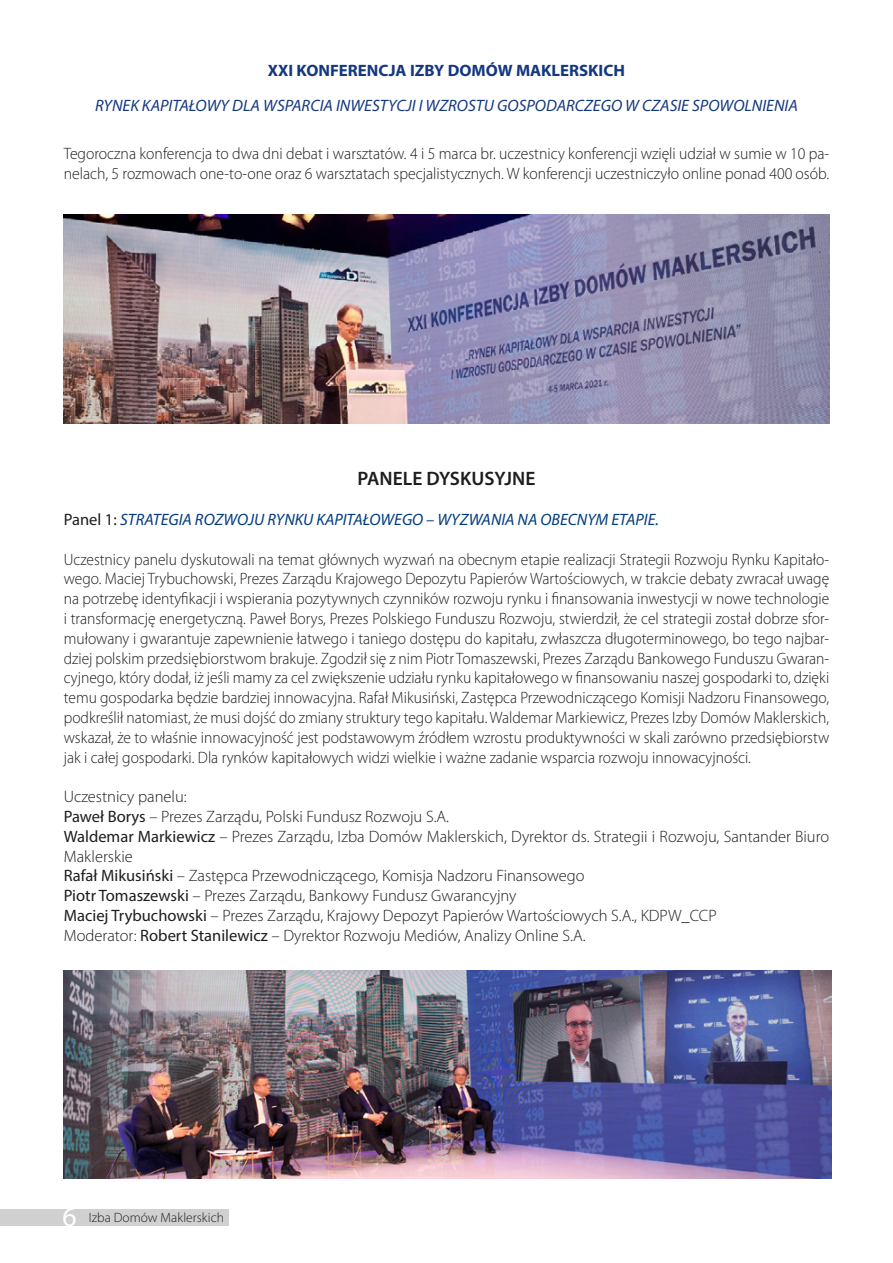
<style>
.page{position:relative;width:893px;height:1263px;background:#fff}
.page>*{position:absolute;margin:0;border:0;box-sizing:border-box;transform-origin:0 0}
.t1{font:600 19.5px "Myriad Pro";color:#1d1d1b}
.t2{font:300 16.5px/19.8px "Myriad Pro";color:#1d1d1b;text-align:justify;scale:.94 1}
.t3{font:300 16.5px/19.8px "Myriad Pro";color:#1d1d1b}
.t4{font:300 16.5px/19.8px "Myriad Pro";color:#1d1d1b;scale:.95 1}
.t5{font:italic 16.5px "Myriad Pro";color:#14387f}
.t6{font:italic 16.5px "Myriad Pro";color:#023b7e}
.t7{font:700 16.5px "Myriad Pro";color:#14387f}
.t8{font:300 13.5px "Myriad Pro";color:#1d1d1b}
.s1{font-style:normal;color:#1d1d1b}
.s2{font-weight:400}
.s3{font-weight:400;font-size:27.75px;color:#fff}
</style>
<div class="page">
<img style="left:64px;top:215px;width:765px;height:209px">
<img style="left:64px;top:970px;width:767px;height:208px">
<div style="left:0;top:1209px;width:228px;height:17px;background:#d0d0d0"></div>
<p class="t7" style="left:268px;top:60px;width:358px">XXI KONFERENCJA IZBY DOMÓW MAKLERSKICH</p>
<p class="t5" style="left:95px;top:95px;width:704px">RYNEK KAPITAŁOWY DLA WSPARCIA INWESTYCJI I WZROSTU GOSPODARCZEGO W CZASIE SPOWOLNIENIA</p>
<p class="t4" style="left:64px;top:144px;width:807px">Tegoroczna konferencja to dwa dni debat i warsztatów. 4 i 5 marca br. uczestnicy konferencji wzięli udział w sumie w 10 pa&shy;nelach, 5 rozmowach one-to-one oraz 6 warsztatach specjalistycznych. W konferencji uczestniczyło online ponad 400 osób.</p>
<p class="t1" style="left:358px;top:466px;width:179px">PANELE DYSKUSYJNE</p>
<p class="t6" style="left:64px;top:509px;width:596px"><span class="s1">Panel 1:</span> STRATEGIA ROZWOJU RYNKU KAPITAŁOWEGO – WYZWANIA NA OBECNYM ETAPIE.</p>
<p class="t2" style="left:64px;top:549px;width:816px">Uczestnicy panelu dyskutowali na temat głównych wyzwań na obecnym etapie realizacji Strategii Rozwoju Rynku Kapitało&shy;wego. Maciej Trybuchowski, Prezes Zarządu Krajowego Depozytu Papierów Wartościowych, w trakcie debaty zwracał uwagę na potrzebę identyfikacji i wspierania pozytywnych czynników rozwoju rynku i finansowania inwestycji w nowe technologie i transformację energetyczną. Paweł Borys, Prezes Polskiego Funduszu Rozwoju, stwierdził, że cel strategii został dobrze sfor&shy;mułowany i gwarantuje zapewnienie łatwego i taniego dostępu do kapitału, zwłaszcza długoterminowego, bo tego najbar&shy;dziej polskim przedsiębiorstwom brakuje. Zgodził się z nim Piotr Tomaszewski, Prezes Zarządu Bankowego Funduszu Gwaran&shy;cyjnego, który dodał, iż jeśli mamy za cel zwiększenie udziału rynku kapitałowego w finansowaniu naszej gospodarki to, dzięki temu gospodarka będzie bardziej innowacyjna. Rafał Mikusiński, Zastępca Przewodniczącego Komisji Nadzoru Finansowego, podkreślił natomiast, że musi dojść do zmiany struktury tego kapitału. Waldemar Markiewicz, Prezes Izby Domów Maklerskich, wskazał, że to właśnie innowacyjność jest podstawowym źródłem wzrostu produktywności w skali zarówno przedsiębiorstw jak i całej gospodarki. Dla rynków kapitałowych widzi wielkie i ważne zadanie wsparcia rozwoju innowacyjności.</p>
<p class="t3" style="left:64px;top:787px;width:767px">Uczestnicy panelu:<br><span class="s2">Paweł Borys</span> – Prezes Zarządu, Polski Fundusz Rozwoju S.A.<br><span class="s2">Waldemar Markiewicz</span> – Prezes Zarządu, Izba Domów Maklerskich, Dyrektor ds. Strategii i Rozwoju, Santander Biuro Maklerskie<br><span class="s2">Rafał Mikusiński</span> – Zastępca Przewodniczącego, Komisja Nadzoru Finansowego<br><span class="s2">Piotr Tomaszewski</span> – Prezes Zarządu, Bankowy Fundusz Gwarancyjny<br><span class="s2">Maciej Trybuchowski</span> – Prezes Zarządu, Krajowy Depozyt Papierów Wartościowych S.A., KDPW_CCP<br>Moderator: <span class="s2">Robert Stanilewicz</span> – Dyrektor Rozwoju Mediów, Analizy Online S.A.</p>
<p class="t8" style="left:62px;top:1210px;width:163px"><span class="s3">6</span> Izba Domów Maklerskich</p>
</div>
